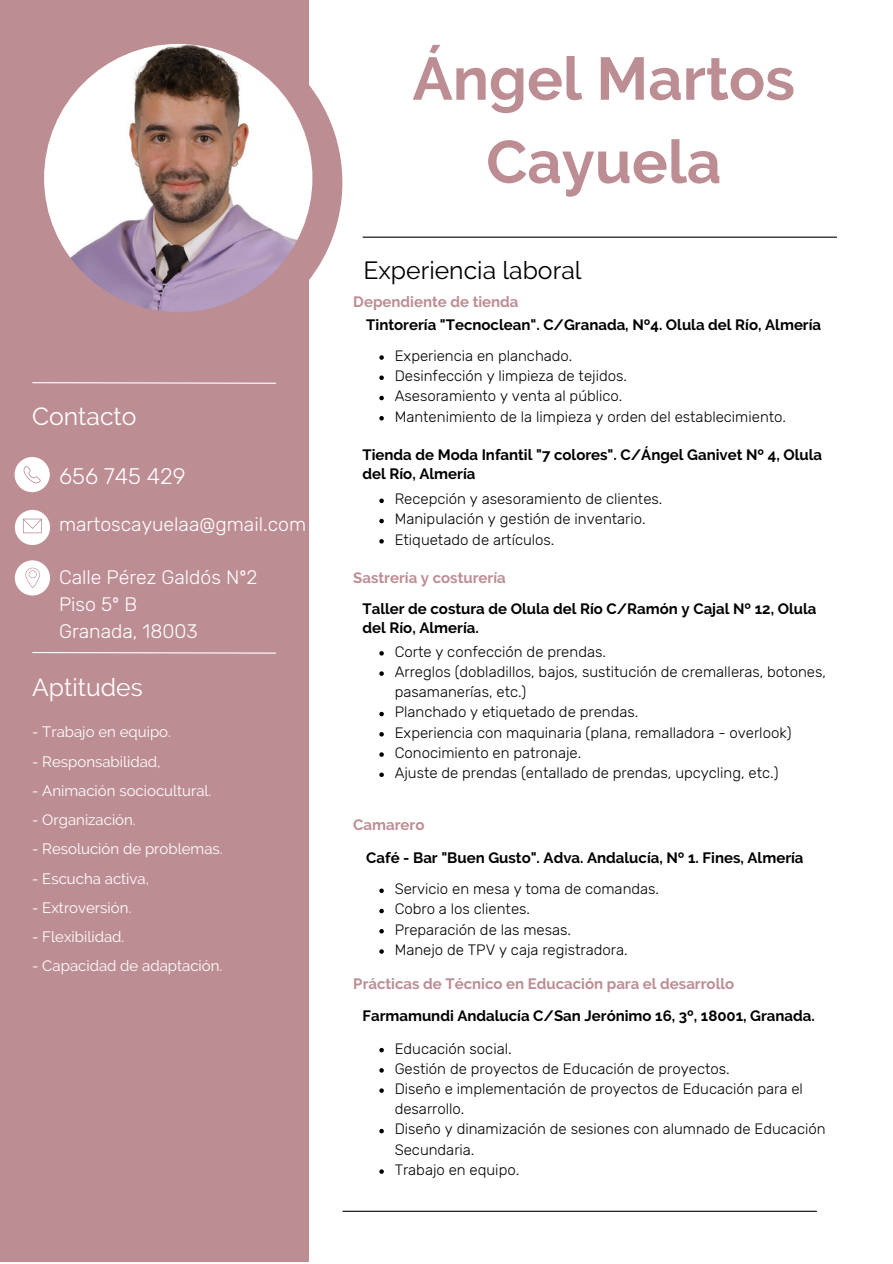
<style>
.page{position:relative;width:893px;height:1264px;background:#fff}
.page>*{position:absolute;margin:0;border:0;box-sizing:border-box;transform-origin:0 0}
.t1{font:700 60px/83.2px "Raleway";color:#bd8d94;text-align:center}
.t2{font:24.75px "Raleway";color:#000}
.t3{font:24.75px "Raleway";color:#fff}
.t4{font:300 22.5px "Rubik";color:#fff}
.t5{font:300 19.5px "Rubik";color:#fff}
.t6{font:300 15px/20.2px "Rubik";color:#000}
.t7{font:700 15px/19px "Raleway";color:#000}
.t8{font:15px "Raleway";color:#fff}
.t9{font:700 15px "Raleway";color:#bd8d94}
</style>
<div class="page">
<div style="left:0;top:0;width:308px;height:1261px;background:#bd8d94"></div>
<div style="left:23px;top:23px;width:319px;height:319px;background:#bd8d94;border-radius:50%"></div>
<img style="left:44px;top:44px;width:268px;height:268px;border-radius:50%">
<hr style="left:343px;top:1210px;width:473px;height:1px;background:#000">
<hr style="left:363px;top:237px;width:473px;height:1px;background:#000">
<svg style="left:32px;top:382px;width:244px;height:2px"></svg>
<svg style="left:32px;top:652px;width:244px;height:2px"></svg>
<div style="left:15px;top:457px;width:35px;height:35px;background:#fff;border-radius:50%"></div>
<div style="left:15px;top:510px;width:35px;height:35px;background:#fff;border-radius:50%"></div>
<div style="left:15px;top:560px;width:35px;height:35px;background:#fff;border-radius:50%"></div>
<svg style="left:379px;top:888px;width:5px;height:5px"></svg>
<svg style="left:379px;top:908px;width:5px;height:5px"></svg>
<svg style="left:379px;top:929px;width:5px;height:4px"></svg>
<svg style="left:379px;top:949px;width:5px;height:4px"></svg>
<svg style="left:379px;top:355px;width:5px;height:5px"></svg>
<svg style="left:379px;top:375px;width:5px;height:5px"></svg>
<svg style="left:379px;top:396px;width:5px;height:4px"></svg>
<svg style="left:379px;top:416px;width:5px;height:4px"></svg>
<svg style="left:23px;top:466px;width:18px;height:17px"></svg>
<svg style="left:23px;top:518px;width:19px;height:15px"></svg>
<svg style="left:25px;top:567px;width:15px;height:21px"></svg>
<svg style="left:379px;top:498px;width:5px;height:5px"></svg>
<svg style="left:379px;top:519px;width:5px;height:4px"></svg>
<svg style="left:379px;top:539px;width:5px;height:4px"></svg>
<svg style="left:379px;top:651px;width:5px;height:4px"></svg>
<svg style="left:379px;top:671px;width:5px;height:5px"></svg>
<svg style="left:379px;top:711px;width:5px;height:5px"></svg>
<svg style="left:379px;top:732px;width:5px;height:4px"></svg>
<svg style="left:379px;top:752px;width:5px;height:4px"></svg>
<svg style="left:379px;top:772px;width:5px;height:5px"></svg>
<svg style="left:379px;top:1047px;width:5px;height:5px"></svg>
<svg style="left:379px;top:1068px;width:5px;height:4px"></svg>
<svg style="left:379px;top:1088px;width:5px;height:4px"></svg>
<svg style="left:379px;top:1128px;width:5px;height:5px"></svg>
<svg style="left:379px;top:1169px;width:5px;height:4px"></svg>
<p class="t3" style="left:32px;top:401px;width:106px">Contacto</p>
<p class="t4" style="left:59px;top:462px;width:128px">656 745 429</p>
<p class="t5" style="left:59px;top:513px;width:249px">martoscayuelaa@gmail.com</p>
<p class="t5" style="left:59px;top:565px;width:200px">Calle Pérez Galdós Nº2</p>
<p class="t5" style="left:59px;top:592px;width:79px">Piso 5º B</p>
<p class="t5" style="left:59px;top:619px;width:140px">Granada, 18003</p>
<p class="t3" style="left:32px;top:672px;width:112px">Aptitudes</p>
<p class="t8" style="left:32px;top:723px;width:140px">- Trabajo en equipo.</p>
<p class="t8" style="left:32px;top:752px;width:130px">- Responsabilidad,</p>
<p class="t8" style="left:32px;top:781px;width:181px">- Animación sociocultural.</p>
<p class="t8" style="left:32px;top:811px;width:105px">- Organización.</p>
<p class="t8" style="left:32px;top:840px;width:192px">- Resolución de problemas.</p>
<p class="t8" style="left:32px;top:869px;width:118px">- Escucha activa,</p>
<p class="t8" style="left:32px;top:898px;width:101px">- Extroversión.</p>
<p class="t8" style="left:32px;top:927px;width:94px">- Flexibilidad.</p>
<p class="t8" style="left:32px;top:957px;width:192px">- Capacidad de adaptación.</p>
<p class="t1" style="left:412px;top:37px;width:384px">Ángel Martos<br>Cayuela</p>
<p class="t2" style="left:363px;top:256px;width:220px">Experiencia laboral</p>
<p class="t9" style="left:353px;top:293px;width:167px">Dependiente de tienda</p>
<p class="t7" style="left:366px;top:315px;width:456px">Tintorería "Tecnoclean". C/Granada, Nº4. Olula del Río, Almería</p>
<p class="t6" style="left:394px;top:345px;width:179px">Experiencia en planchado.</p>
<p class="t6" style="left:394px;top:366px;width:234px">Desinfección y limpieza de tejidos.</p>
<p class="t6" style="left:394px;top:386px;width:229px">Asesoramiento y venta al público.</p>
<p class="t6" style="left:394px;top:406px;width:393px">Mantenimiento de la limpieza y orden del establecimiento.</p>
<p class="t7" style="left:362px;top:445px;width:461px">Tienda de Moda Infantil "7 colores". C/Ángel Ganivet Nº 4, Olula del Río, Almería</p>
<p class="t6" style="left:394px;top:489px;width:269px">Recepción y asesoramiento de clientes.</p>
<p class="t6" style="left:394px;top:509px;width:252px">Manipulación y gestión de inventario.</p>
<p class="t6" style="left:394px;top:529px;width:161px">Etiquetado de artículos.</p>
<p class="t9" style="left:353px;top:569px;width:154px">Sastrería y costurería</p>
<p class="t7" style="left:362px;top:599px;width:455px">Taller de costura de Olula del Río C/Ramón y Cajal Nº 12, Olula del Río, Almería.</p>
<p class="t6" style="left:394px;top:641px;width:213px">Corte y confección de prendas.</p>
<p class="t6" style="left:394px;top:661px;width:433px">Arreglos (dobladillos, bajos, sustitución de cremalleras, botones, pasamanerías, etc.)</p>
<p class="t6" style="left:394px;top:702px;width:245px">Planchado y etiquetado de prendas.</p>
<p class="t6" style="left:394px;top:722px;width:398px">Experiencia con maquinaria (plana, remalladora - overlook)</p>
<p class="t6" style="left:394px;top:742px;width:188px">Conocimiento en patronaje.</p>
<p class="t6" style="left:394px;top:763px;width:385px">Ajuste de prendas (entallado de prendas, upcycling, etc.)</p>
<p class="t9" style="left:353px;top:816px;width:73px">Camarero</p>
<p class="t7" style="left:366px;top:847px;width:439px">Café - Bar "Buen Gusto". Adva. Andalucía, Nº 1. Fines, Almería</p>
<p class="t6" style="left:394px;top:878px;width:266px">Servicio en mesa y toma de comandas.</p>
<p class="t6" style="left:394px;top:899px;width:137px">Cobro a los clientes.</p>
<p class="t6" style="left:394px;top:919px;width:178px">Preparación de las mesas.</p>
<p class="t6" style="left:394px;top:939px;width:234px">Manejo de TPV y caja registradora.</p>
<p class="t9" style="left:353px;top:974px;width:382px">Prácticas de Técnico en Educación para el desarrollo</p>
<p class="t7" style="left:362px;top:1006px;width:454px">Farmamundi Andalucía C/San Jerónimo 16, 3º, 18001, Granada.</p>
<p class="t6" style="left:394px;top:1038px;width:118px">Educación social.</p>
<p class="t6" style="left:394px;top:1058px;width:336px">Gestión de proyectos de Educación de proyectos.</p>
<p class="t6" style="left:394px;top:1078px;width:410px">Diseño e implementación de proyectos de Educación para el desarrollo.</p>
<p class="t6" style="left:394px;top:1119px;width:432px">Diseño y dinamización de sesiones con alumnado de Educación<br>Secundaria.</p>
<p class="t6" style="left:394px;top:1159px;width:126px">Trabajo en equipo.</p>
</div>
